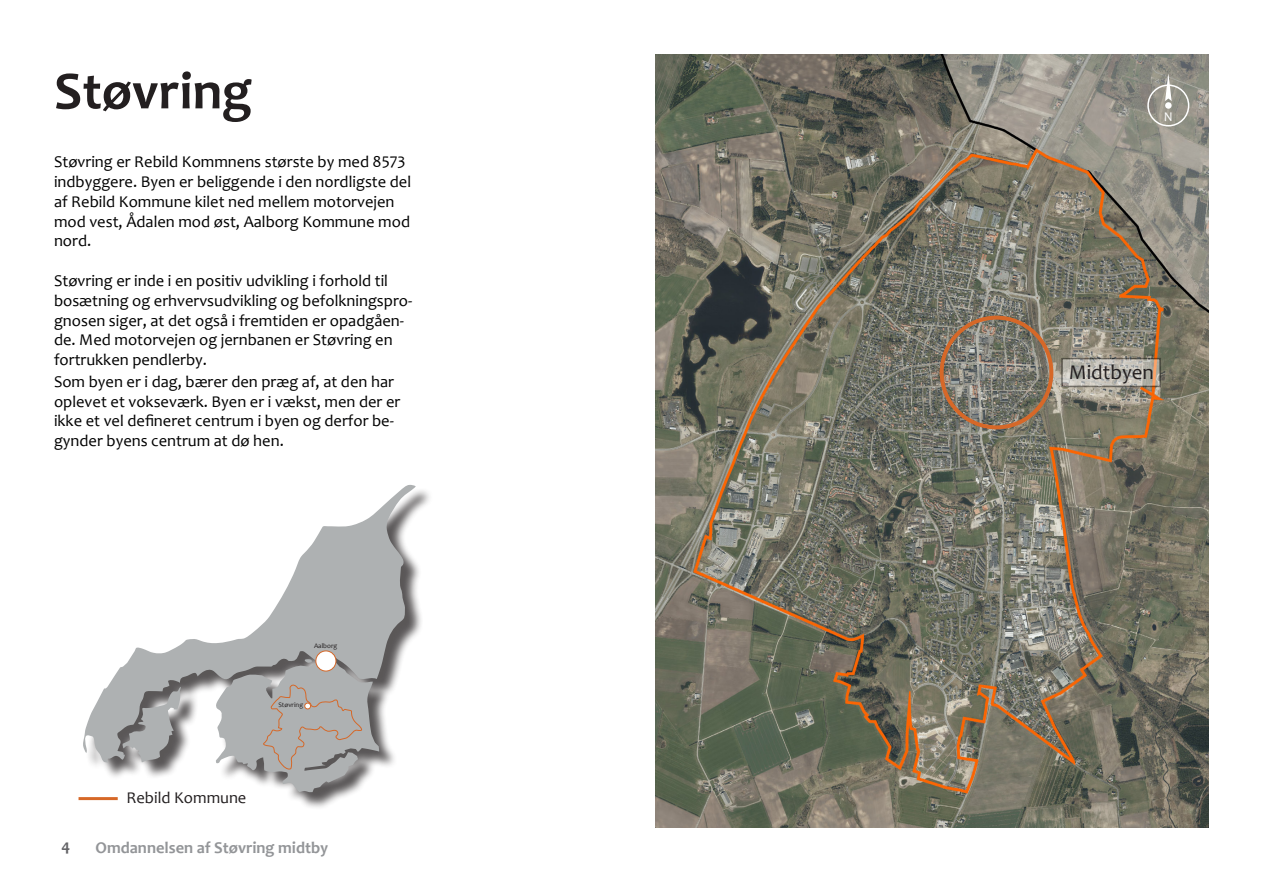
<style>
.page{position:relative;width:1263px;height:893px;background:#fff}
.page>*{position:absolute;margin:0;border:0;box-sizing:border-box;transform-origin:0 0}
.Overskrift{font:700 54px "Candara";color:#231f20}
.Brødtekst{font:21px "Candara";color:#231f20}
.Brødtekst-2{font:16.5px/19.8px "Candara";color:#000001}
.t1{font:700 16.5px "Candara";color:#939598}
.Brødtekst-3{font:16.5px "Candara";color:#231f20}
.t2{font:700 16.5px "Candara";color:#636366}
.t3{font:13.35px "Candara";color:#fff}
.Billede{font:6.9px "Candara";color:#231f20}
</style>
<div class="page">
<div style="left:86px;top:488px;width:348px;height:322px;background:#231f20;opacity:.75"></div>
<svg style="left:83px;top:485px;width:333px;height:277px"></svg>
<svg style="left:122px;top:687px;width:59px;height:76px;background:#999a9a"></svg>
<svg style="left:316px;top:651px;width:20px;height:20px"></svg>
<div style="left:315px;top:650px;width:21px;height:21px;border:1px solid #d56829;border-radius:50%"></div>
<svg style="left:216px;top:658px;width:163px;height:134px;background:#aeaead"></svg>
<div style="left:304px;top:703px;width:7px;height:6px;border:1px solid #d56829;border-radius:50%"></div>
<svg style="left:656px;top:54px;width:553px;height:773px;background:#787567"></svg>
<div style="left:1147px;top:84px;width:42px;height:42px;border:2px solid #fff;border-radius:50%"></div>
<div style="left:1165px;top:102px;width:6px;height:7px;background:#fff;border-radius:50%"></div>
<svg style="left:1165px;top:73px;width:6px;height:28px"></svg>
<div style="left:940px;top:316px;width:113px;height:113px;border:4px solid #d66828;border-radius:50%"></div>
<svg style="left:1061px;top:358px;width:100px;height:29px;background:#b5b0a7"></svg>
<hr style="left:79px;top:797px;width:39px;height:3px;background:#d66828">
<p class="Overskrift" style="left:54px;top:57px;width:200px">Støvring</p>
<p class="Brødtekst-2" style="left:54px;top:152px;width:359px">Støvring er Rebild Kommnens største by med 8573 indbyggere. Byen er beliggende i den nordligste del af Rebild Kommune kilet ned mellem motorvejen mod vest, Ådalen mod øst, Aalborg Kommune mod nord.</p>
<p class="Brødtekst-2" style="left:54px;top:271px;width:360px">Støvring er inde i en positiv udvikling i forhold til bosætning og erhvervsudvikling og befolkningspro&shy;gnosen siger, at det også i fremtiden er opadgåen&shy;de. Med motorvejen og jernbanen er Støvring en fortrukken pendlerby.</p>
<p class="Brødtekst-2" style="left:54px;top:371px;width:348px">Som byen er i dag, bærer den præg af, at den har oplevet et vokseværk. Byen er i vækst, men der er ikke et vel defineret centrum i byen og derfor be&shy;gynder byens centrum at dø hen.</p>
<p class="Brødtekst-3" style="left:126px;top:787px;width:121px">Rebild Kommune</p>
<p class="Billede" style="left:314px;top:641px;width:25px">Aalborg</p>
<p class="Billede" style="left:278px;top:700px;width:26px">Støvring</p>
<p class="t2" style="left:62px;top:835px;width:10px">4</p>
<p class="t1" style="left:96px;top:837px;width:234px">Omdannelsen af Støvring midtby</p>
<p class="t3" style="left:1164px;top:108px;width:10px">N</p>
<p class="Brødtekst" style="left:1069px;top:359px;width:87px">Midtbyen</p>
</div>
